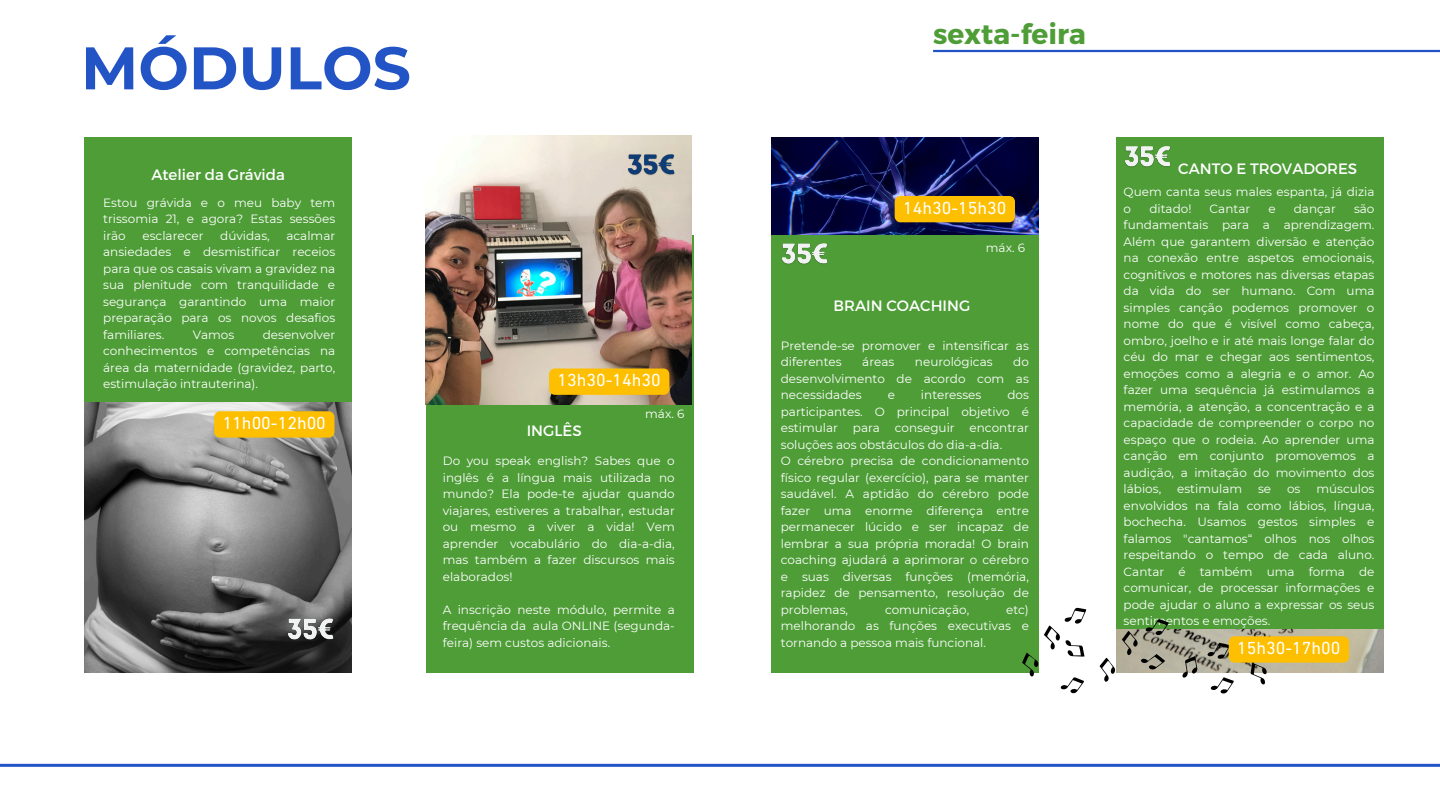
<style>
.page{position:relative;width:1440px;height:810px;background:#fff}
.page>*{position:absolute;margin:0;border:0;box-sizing:border-box;transform-origin:0 0}
.t1{font:700 60px "Montserrat";color:#2254c5}
.t2{font:700 28px "Montserrat";color:#4e9d37}
.t3{font:17.8px "DIN Next LT Pro";color:#fff}
.t4{font:15px "Montserrat";color:#fff}
.t5{font:12px/16.5px "Montserrat";color:#fff;text-align:justify}
</style>
<div class="page">
<hr style="left:933px;top:50px;width:507px;height:2px;background:#2254c5">
<div style="left:1116px;top:138px;width:268px;height:534px;background:#4e9d37"></div>
<hr style="left:0;top:764px;width:1440px;height:3px;background:#2254c5">
<div style="left:85px;top:138px;width:267px;height:267px;background:#4e9d37"></div>
<img style="left:772px;top:138px;width:267px;height:97px">
<div style="left:772px;top:235px;width:267px;height:437px;background:#4e9d37"></div>
<img style="left:1116px;top:629px;width:267px;height:44px">
<svg style="left:1061px;top:677px;width:23px;height:17px"></svg>
<svg style="left:1182px;top:656px;width:16px;height:22px"></svg>
<svg style="left:1044px;top:608px;width:42px;height:49px"></svg>
<svg style="left:1100px;top:658px;width:15px;height:24px"></svg>
<svg style="left:1122px;top:619px;width:47px;height:51px"></svg>
<svg style="left:1022px;top:653px;width:16px;height:24px"></svg>
<div style="left:426px;top:235px;width:267px;height:437px;background:#4e9d37"></div>
<img style="left:85px;top:403px;width:267px;height:269px">
<svg style="left:1207px;top:636px;width:142px;height:58px"></svg>
<div style="left:895px;top:196px;width:120px;height:26px;background:#febf00"></div>
<svg style="left:214px;top:411px;width:121px;height:27px"></svg>
<img style="left:426px;top:135px;width:265px;height:270px">
<div style="left:549px;top:369px;width:120px;height:26px;background:#febf00"></div>
<img style="left:626px;top:148px;width:51px;height:33px">
<img style="left:781px;top:243px;width:47px;height:21px">
<img style="left:1125px;top:146px;width:46px;height:21px">
<img style="left:285px;top:613px;width:52px;height:33px">
<h5 class="t1" style="left:81px;top:31px;width:331px">MÓDULOS</h5>
<p class="t4" style="left:151px;top:165px;width:135px">Atelier da Grávida</p>
<p class="t2" style="left:933px;top:15px;width:154px">sexta-feira</p>
<p class="t5" style="left:103px;top:194px;width:234px">Estou grávida e o meu baby tem trissomia 21, e agora? Estas sessões irão</p>
<p class="t3" style="left:903px;top:200px;width:105px">14h30-15h30</p>
<p class="t5" style="left:103px;top:227px;width:234px;text-indent:183px">acalmar ansiedades e desmistificar receios para que os casais vivam a gravidez na sua plenitude com tranquilidade e segurança garantindo uma maior preparação para os novos desafios familiares.</p>
<p class="t5" style="left:143px;top:227px;width:63px">esclarecer</p>
<p class="t5" style="left:220px;top:227px;width:51px">dúvidas,</p>
<p class="t5" style="left:986px;top:239px;width:41px">máx. 6</p>
<p class="t4" style="left:834px;top:296px;width:138px">BRAIN COACHING</p>
<p class="t5" style="left:103px;top:326px;width:234px;text-indent:160px">desenvolver conhecimentos e competências na área da maternidade (gravidez, parto, estimulação intrauterina).</p>
<h4 class="t5" style="left:781px;top:337px;width:250px">Pretende-se promover e intensificar as diferentes</h4>
<p class="t5" style="left:193px;top:326px;width:43px">Vamos</p>
<h4 class="t5" style="left:781px;top:354px;width:250px;text-indent:232px">do desenvolvimento de acordo com as necessidades</h4>
<h4 class="t5" style="left:862px;top:354px;width:34px">áreas</h4>
<h4 class="t5" style="left:915px;top:354px;width:79px">neurológicas</h4>
<p class="t3" style="left:558px;top:373px;width:105px">13h30-14h30</p>
<h4 class="t5" style="left:781px;top:387px;width:250px;text-indent:227px">dos participantes. O principal objetivo é estimular para conseguir encontrar soluções aos obstáculos do dia-a-dia.</h4>
<h4 class="t5" style="left:781px;top:453px;width:250px">O cérebro precisa de condicionamento físico regular (exercício), para se manter saudável. A aptidão do cérebro pode fazer uma enorme diferença entre permanecer lúcido e ser incapaz de lembrar a sua própria morada! O brain coaching ajudará a aprimorar o cérebro e suas diversas funções (memória, rapidez de pensamento, resolução de problemas,</h4>
<h4 class="t5" style="left:888px;top:387px;width:9px">e</h4>
<h4 class="t5" style="left:921px;top:387px;width:62px">interesses</h4>
<p class="t5" style="left:645px;top:405px;width:41px">máx. 6</p>
<p class="t3" style="left:223px;top:416px;width:105px">11h00-12h00</p>
<p class="t4" style="left:527px;top:421px;width:56px">INGLÊS</p>
<h5 class="t5" style="left:443px;top:453px;width:234px">Do you speak english? Sabes que o inglês é a língua mais utilizada no mundo? Ela pode-te ajudar quando viajares, estiveres a trabalhar, estudar ou mesmo a viver a vida! Vem aprender vocabulário do dia-a-dia, mas também a fazer discursos mais elaborados!</h5>
<h5 class="t5" style="left:443px;top:601px;width:234px">A inscrição neste módulo, permite a frequência da aula ONLINE (segunda&shy;feira) sem custos adicionais.</h5>
<h4 class="t5" style="left:781px;top:601px;width:250px;text-indent:225px">etc) melhorando as funções executivas e tornando a pessoa mais funcional.</h4>
<h4 class="t5" style="left:885px;top:601px;width:86px">comunicação,</h4>
<h4 class="t4" style="left:1178px;top:159px;width:181px">CANTO E TROVADORES</h4>
<h3 class="t5" style="left:1124px;top:184px;width:252px">Quem canta seus males espanta, já dizia o</h3>
<h3 class="t5" style="left:1149px;top:200px;width:44px">ditado!</h3>
<h3 class="t5" style="left:1210px;top:200px;width:42px">Cantar</h3>
<h3 class="t5" style="left:1268px;top:200px;width:9px">e</h3>
<h3 class="t5" style="left:1294px;top:200px;width:43px">dançar</h3>
<h3 class="t5" style="left:1124px;top:200px;width:252px;text-indent:230px">são fundamentais para a aprendizagem.<br>Além que garantem diversão e atenção na conexão entre aspetos emocionais, cognitivos e motores nas diversas etapas da vida do ser humano. Com uma simples canção podemos promover o nome do que é visível como cabeça, ombro, joelho e ir até mais longe falar do céu do mar e chegar aos sentimentos, emoções como a alegria e o amor. Ao fazer uma sequência já estimulamos a memória, a atenção, a concentração e a capacidade de compreender o corpo no espaço que o rodeia. Ao aprender uma canção em conjunto promovemos a audição, a imitação do movimento dos lábios,</h3>
<h3 class="t5" style="left:1124px;top:481px;width:252px;text-indent:193px">músculos envolvidos na fala como lábios, língua, bochecha. Usamos gestos simples e falamos "cantamos“ olhos nos olhos respeitando o tempo de cada aluno.<br>Cantar é também uma forma de comunicar, de processar informações e pode ajudar o aluno a expressar os seus sentimentos e emoções.</h3>
<p class="t3" style="left:1237px;top:641px;width:105px">15h30-17h00</p>
<h3 class="t5" style="left:1177px;top:481px;width:67px">estimulam</h3>
<h3 class="t5" style="left:1258px;top:481px;width:15px">se</h3>
<h3 class="t5" style="left:1287px;top:481px;width:15px">os</h3>
</div>
